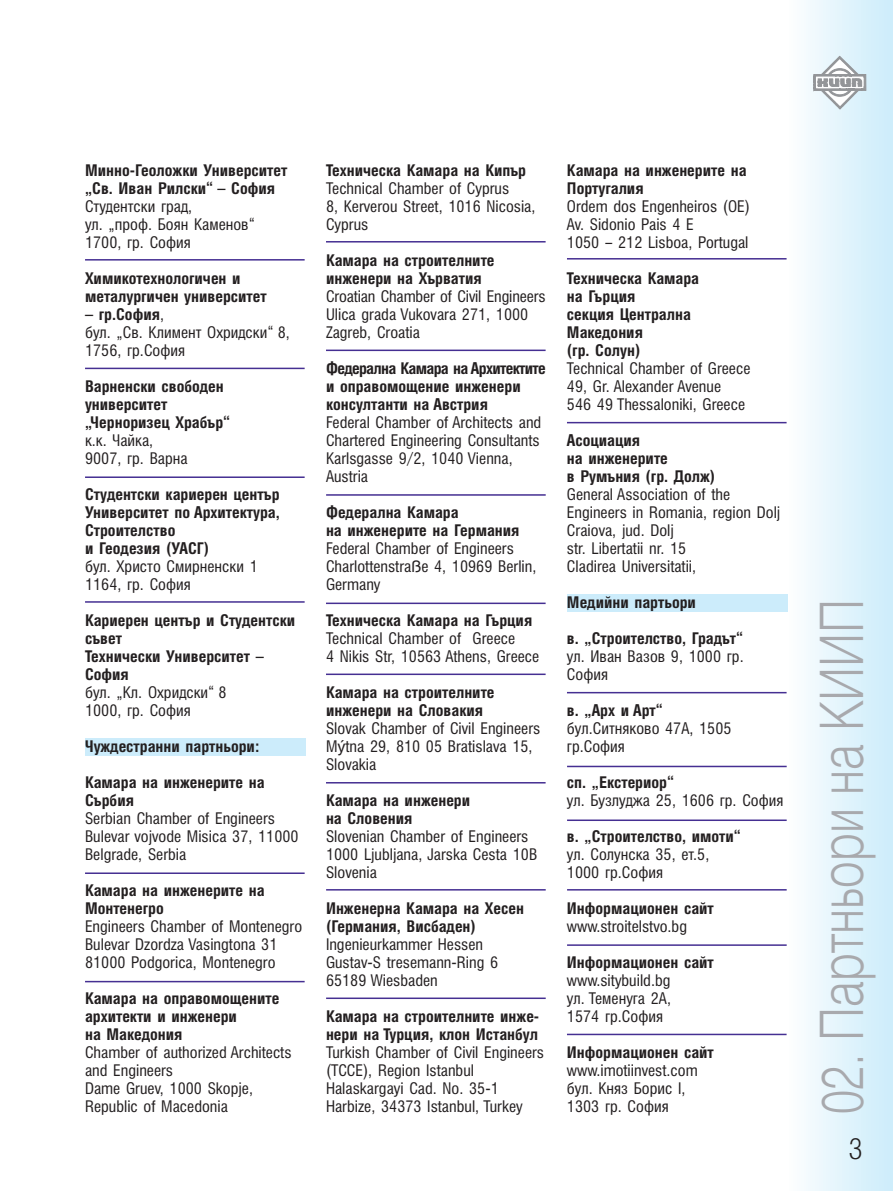
<style>
.page{position:relative;width:893px;height:1191px;background:#fff}
.page>*{position:absolute;margin:0;border:0;box-sizing:border-box;transform-origin:0 0}
.t1{font:60px "Hebar Light CYR";color:#a8a9ad;scale:.8 1}
.t2{font:16.2px/18px "Hebar Condensed CYR";color:#231f20}
.t3{font:700 16.2px/18px "Hebar Condensed CYR";color:#231f20}
.s1{font-weight:700}
.s2{font-family:"Helvetica"}
</style>
<div class="page">
<div style="left:787px;top:0;width:106px;height:1191px;background:linear-gradient(to right,#fdfefe,#ccecfb)"></div>
<svg style="left:813px;top:56px;width:53px;height:53px"></svg>
<div style="left:567px;top:594px;width:220px;height:17px;background:#ccecfb"></div>
<div style="left:85px;top:739px;width:220px;height:17px;background:#ccecfb"></div>
<hr style="left:85px;top:259px;width:220px;height:1px;background:#452f92">
<hr style="left:85px;top:368px;width:220px;height:1px;background:#452f92">
<hr style="left:85px;top:601px;width:220px;height:1px;background:#452f92">
<hr style="left:85px;top:872px;width:220px;height:2px;background:#452f92">
<hr style="left:85px;top:981px;width:220px;height:1px;background:#452f92">
<hr style="left:85px;top:476px;width:220px;height:2px;background:#452f92">
<hr style="left:326px;top:241px;width:220px;height:1px;background:#452f92">
<hr style="left:326px;top:349px;width:220px;height:2px;background:#452f92">
<hr style="left:326px;top:494px;width:220px;height:2px;background:#452f92">
<hr style="left:326px;top:602px;width:220px;height:2px;background:#452f92">
<hr style="left:326px;top:673px;width:220px;height:2px;background:#452f92">
<hr style="left:326px;top:782px;width:220px;height:1px;background:#452f92">
<hr style="left:326px;top:889px;width:220px;height:1px;background:#452f92">
<hr style="left:326px;top:997px;width:220px;height:2px;background:#452f92">
<hr style="left:567px;top:258px;width:220px;height:1px;background:#452f92">
<hr style="left:567px;top:422px;width:220px;height:1px;background:#452f92">
<hr style="left:567px;top:692px;width:220px;height:1px;background:#452f92">
<hr style="left:567px;top:765px;width:220px;height:2px;background:#452f92">
<hr style="left:567px;top:819px;width:220px;height:2px;background:#452f92">
<hr style="left:567px;top:889px;width:220px;height:1px;background:#452f92">
<hr style="left:567px;top:944px;width:220px;height:2px;background:#452f92">
<hr style="left:567px;top:1033px;width:220px;height:2px;background:#452f92">
<svg style="left:850px;top:1137px;width:11px;height:22px"></svg>
<p class="t3" style="left:85px;top:161px;width:204px">Минно-Геоложки Университет „Св. Иван Рилски“ – София</p>
<p class="t2" style="left:85px;top:197px;width:171px">Студентски град,<br>ул. „проф. Боян Каменов“<br>1700, гр. София</p>
<p class="t3" style="left:85px;top:269px;width:183px">Химикотехнологичен и металургичен университет</p>
<p class="t2" style="left:85px;top:305px;width:206px"><span class="s1">– гр.София</span>,<br>бул. „Св. Климент Охридски“ 8,<br>1756, гр.София</p>
<p class="t3" style="left:85px;top:377px;width:147px">Варненски свободен университет „Черноризец Храбър“</p>
<p class="t2" style="left:85px;top:431px;width:104px">к.к. Чайка,<br>9007, гр. Варна</p>
<p class="t3" style="left:85px;top:485px;width:196px">Студентски кариерен център<br>Университет по Архитектура,<br>Строителство<br>и Геодезия (УАСГ)</p>
<p class="t2" style="left:85px;top:557px;width:174px">бул. Христо Смирненски 1<br>1164, гр. София</p>
<p class="t3" style="left:85px;top:611px;width:212px">Кариерен център и Студентски съвет<br>Технически Университет –<br>София</p>
<p class="t2" style="left:85px;top:683px;width:143px">бул. „Кл. Охридски“ 8<br>1000, гр. София</p>
<p class="t3" style="left:85px;top:737px;width:176px">Чуждестранни партньори:</p>
<p class="t3" style="left:85px;top:773px;width:181px">Камара на инженерите на<br>Сърбия</p>
<p class="t2" style="left:85px;top:809px;width:215px">Serbian Chamber of Engineers<br>Bulevar vojvode Misica 37, 11000<br>Belgrade, Serbia</p>
<p class="t3" style="left:85px;top:881px;width:181px">Камара на инженерите на<br>Монтенегро</p>
<p class="t2" style="left:85px;top:917px;width:219px">Engineers Chamber of Montenegro<br>Bulevar Dzordza Vasingtona 31<br>81000 Podgorica, Montenegro</p>
<p class="t3" style="left:85px;top:989px;width:196px">Камара на оправомощените архитекти и инженери<br>на Македония</p>
<p class="t2" style="left:85px;top:1043px;width:208px">Chamber of authorized Architects and Engineers<br>Dame Gruev, 1000 Skopje,<br>Republic of Macedonia</p>
<p class="t3" style="left:326px;top:161px;width:202px">Техническа Камара на Кипър</p>
<p class="t2" style="left:326px;top:179px;width:211px">Technical Chamber of Cyprus<br>8, Kerverou Street, 1016 Nicosia,<br>Cyprus</p>
<p class="t3" style="left:326px;top:251px;width:170px">Камара на строителните инженери на Хърватия</p>
<p class="t2" style="left:326px;top:287px;width:221px">Croatian Chamber of Civil Engineers<br>Ulica grada Vukovara 271, 1000<br>Zagreb, Croatia</p>
<p class="t3" style="left:326px;top:359px;width:221px">Федерална Камара на Архитектите и оправомощение инженери консултанти на Австрия</p>
<p class="t2" style="left:326px;top:413px;width:217px">Federal Chamber of Architects and<br>Chartered Engineering Consultants<br>Karlsgasse 9/2, 1040 Vienna,<br>Austria</p>
<p class="t3" style="left:326px;top:503px;width:195px">Федерална Камара<br>на инженерите на Германия</p>
<p class="t2" style="left:326px;top:539px;width:212px">Federal Chamber of Engineers<br>Charlottenstra<span class="s2">ß</span>e 4, 10969 Berlin,<br>Germany</p>
<p class="t3" style="left:326px;top:611px;width:208px">Техническа Камара на Гърция</p>
<p class="t2" style="left:326px;top:629px;width:215px">Technical Chamber of Greece<br>4 Nikis Str, 10563 Athens, Greece</p>
<p class="t3" style="left:326px;top:683px;width:170px">Камара на строителните инженери на Словакия</p>
<p class="t2" style="left:326px;top:719px;width:216px">Slovak Chamber of Civil Engineers<br>M<span class="s2">ý</span>tna 29, 810 05 Bratislava 15,<br>Slovakia</p>
<p class="t3" style="left:326px;top:791px;width:146px">Камара на инженери на Словения</p>
<p class="t2" style="left:326px;top:827px;width:213px">Slovenian Chamber of Engineers<br>1000 Ljubljana, Jarska Cesta 10B<br>Slovenia</p>
<p class="t3" style="left:326px;top:899px;width:200px">Инженерна Камара на Хесен (Германия, Висбаден)</p>
<p class="t2" style="left:326px;top:935px;width:174px">Ingenieurkammer Hessen<br>Gustav-S tresemann-Ring 6<br>65189 Wiesbaden</p>
<p class="t3" style="left:326px;top:1007px;width:215px">Камара на строителните инже&shy;нери на Турция, клон Истанбул</p>
<p class="t2" style="left:326px;top:1043px;width:220px">Turkish Chamber of Civil Engineers (TCCE), Region Istanbul<br>Halaskargayi Cad. No. 35-1<br>Harbize, 34373 Istanbul, Turkey</p>
<p class="t3" style="left:567px;top:161px;width:181px">Камара на инженерите на<br>Португалия</p>
<p class="t2" style="left:567px;top:197px;width:184px">Ordem dos Engenheiros (OE)<br>Av. Sidonio Pais 4 E<br>1050 – 212 Lisboa, Portugal</p>
<p class="t3" style="left:567px;top:269px;width:134px">Техническа Камара на Гърция<br>секция Централна<br>Македония<br>(гр. Солун)</p>
<p class="t2" style="left:567px;top:359px;width:185px">Technical Chamber of Greece<br>49, Gr. Alexander Avenue<br>546 49 Thessaloniki, Greece</p>
<p class="t3" style="left:567px;top:431px;width:150px">Асоциация<br>на инженерите<br>в Румъния (гр. Долж)</p>
<p class="t2" style="left:567px;top:485px;width:215px">General Association of the<br>Engineers in Romania, region Dolj<br>Craiova, jud. Dolj<br>str. Libertatii nr. 15<br>Cladirea Universitatii,</p>
<p class="t3" style="left:567px;top:593px;width:131px">Медийни партьори</p>
<p class="t3" style="left:567px;top:629px;width:178px">в. „Строителство, Градът“</p>
<p class="t2" style="left:567px;top:647px;width:178px">ул. Иван Вазов 9, 1000 гр.<br>София</p>
<p class="t3" style="left:567px;top:701px;width:98px">в. „Арх и Арт“</p>
<p class="t2" style="left:567px;top:719px;width:166px">бул.Ситняково 47А, 1505 гр.София</p>
<p class="t3" style="left:567px;top:773px;width:109px">сп. „Екстериор“</p>
<p class="t2" style="left:567px;top:791px;width:218px">ул. Бузлуджа 25, 1606 гр. София</p>
<p class="t3" style="left:567px;top:827px;width:176px">в. „Строителство, имоти“</p>
<p class="t2" style="left:567px;top:845px;width:144px">ул. Солунска 35, ет.5,<br>1000 гр.София</p>
<p class="t3" style="left:567px;top:899px;width:148px">Информационен сайт</p>
<p class="t2" style="left:567px;top:917px;width:122px">www.stroitelstvo.bg</p>
<p class="t3" style="left:567px;top:953px;width:148px">Информационен сайт</p>
<p class="t2" style="left:567px;top:971px;width:106px;text-align:justify">www.sitybuild.bg ул. Теменуга 2А, 1574 гр.София</p>
<p class="t3" style="left:567px;top:1043px;width:148px">Информационен сайт</p>
<p class="t2" style="left:567px;top:1061px;width:132px">www.imotiinvest.com бул. Княз Борис I,<br>1303 гр. София</p>
<h1 class="t1" style="left:808px;top:1114px;width:646px;rotate:-90deg">02. Партньори на КИИП</h1>
</div>
